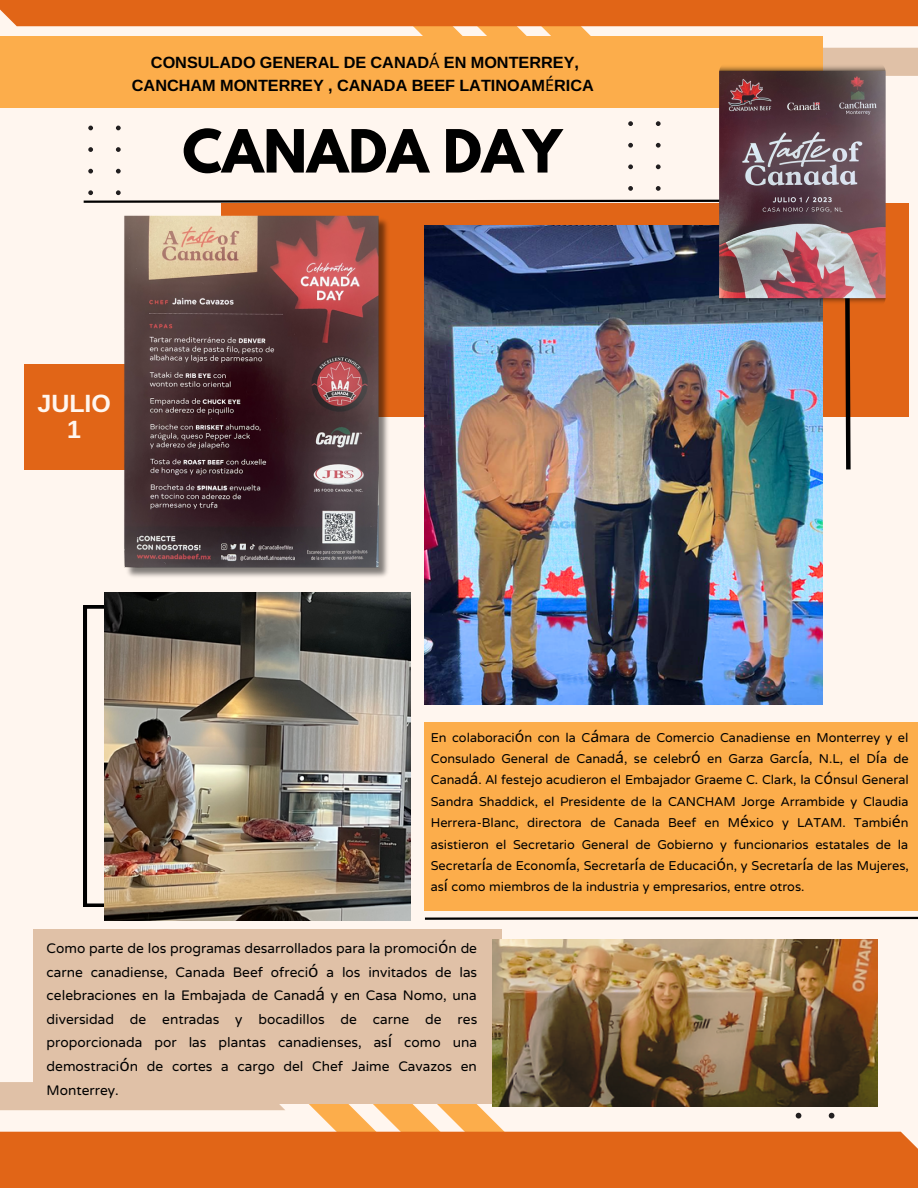
<style>
.page{position:relative;width:918px;height:1188px;background:#fff6ef}
.page>*{position:absolute;margin:0;border:0;box-sizing:border-box;transform-origin:0 0}
.t1{font:700 52.65px "League Spartan";color:#000}
.t2{font:24.9px/26.7px "Ramabhadra";color:#fff6ef;text-align:center}
.t3{font:17.1px/23.7px "NTR";color:#000;text-align:justify}
.t4{font:16.2px "Ramabhadra";color:#000}
.t5{font:15.9px/21.3px "NTR";color:#000;text-align:justify}
.s1{font-family:"Noto Sans"}
</style>
<div class="page">
<svg style="left:0;top:1081px;width:561px;height:51px"></svg>
<div style="left:0;top:1132px;width:918px;height:56px;background:#e16517"></div>
<svg style="left:84px;top:605px;width:20px;height:302px"></svg>
<img style="left:424px;top:474px;width:399px;height:231px">
<img style="left:104px;top:593px;width:306px;height:327px">
<div style="left:424px;top:722px;width:494px;height:189px;background:#fcad4b"></div>
<div style="left:34px;top:929px;width:468px;height:175px;background:#e0c1a7"></div>
<svg style="left:791px;top:1106px;width:43px;height:12px"></svg>
<img style="left:493px;top:940px;width:385px;height:166px">
<svg style="left:425px;top:916px;width:493px;height:4px"></svg>
<img style="left:124px;top:474px;width:264px;height:103px">
<img style="left:0;top:0;width:918px;height:474px">
<p class="t4" style="left:151px;top:53px;width:430px">CONSULADO GENERAL DE CANAD<span class="s1">Á</span> EN MONTERREY,</p>
<p class="t4" style="left:132px;top:76px;width:463px">CANCHAM MONTERREY , CANADA BEEF LATINOAM<span class="s1">É</span>RICA</p>
<p class="t1" style="left:182px;top:125px;width:381px">CANADA DAY</p>
<p class="t2" style="left:38px;top:390px;width:75px">JULIO<br>1</p>
<p class="t5" style="left:431px;top:726px;width:480px">En colaboraci<span class="s1">ó</span>n con la C<span class="s1">á</span>mara de Comercio Canadiense en Monterrey y el Consulado General de Canad<span class="s1">á</span>, se celebr<span class="s1">ó</span> en Garza Garc<span class="s1">í</span>a, N.L, el D<span class="s1">í</span>a de Canad<span class="s1">á</span>. Al festejo acudieron el Embajador Graeme C. Clark, la C<span class="s1">ó</span>nsul General Sandra Shaddick, el Presidente de la CANCHAM Jorge Arrambide y Claudia Herrera-Blanc, directora de Canada Beef en M<span class="s1">é</span>xico y LATAM. Tambi<span class="s1">é</span>n asistieron el Secretario General de Gobierno y funcionarios estatales de la Secretar<span class="s1">í</span>a de Econom<span class="s1">í</span>a, Secretar<span class="s1">í</span>a de Educaci<span class="s1">ó</span>n, y Secretar<span class="s1">í</span>a de las Mujeres, as<span class="s1">í</span> como miembros de la industria y empresarios, entre otros.</p>
<p class="t3" style="left:47px;top:935px;width:432px">Como parte de los programas desarrollados para la promoci<span class="s1">ó</span>n de carne canadiense, Canada Beef ofreci<span class="s1">ó</span> a los invitados de las celebraciones en la Embajada de Canad<span class="s1">á</span> y en Casa Nomo, una diversidad de entradas y bocadillos de carne de res proporcionada por las plantas canadienses, as<span class="s1">í</span> como una demostraci<span class="s1">ó</span>n de cortes a cargo del Chef Jaime Cavazos en Monterrey.</p>
</div>
